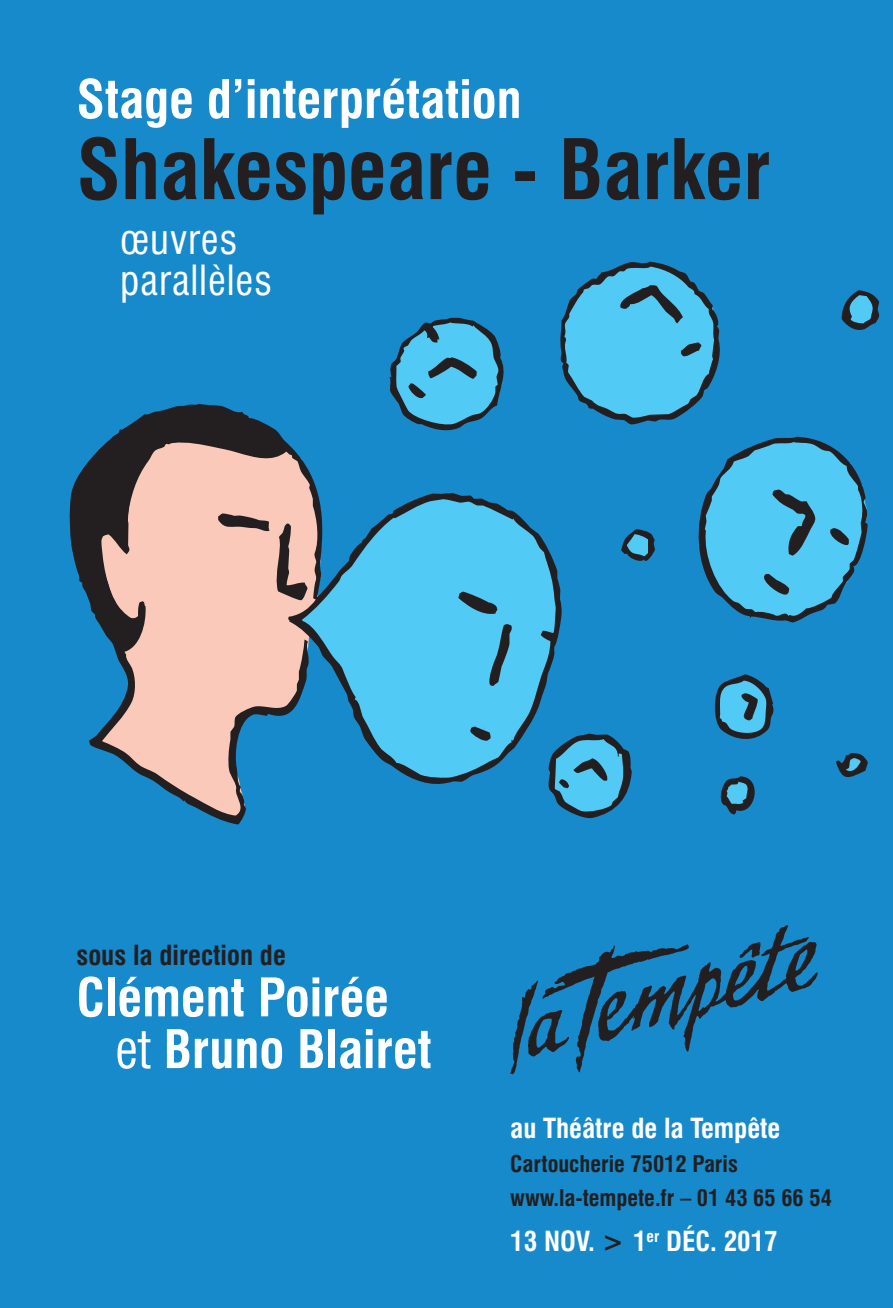
<style>
.page{position:relative;width:893px;height:1308px;background:#fff}
.page>*{position:absolute;margin:0;border:0;box-sizing:border-box;transform-origin:0 0}
.t1{font:700 condensed 81px "Swiss 721 BT";color:#231f20}
.t2{font:700 condensed 51.75px/51.8px "Swiss 721 BT";color:#fff}
.t3{font:condensed 40.5px/40.5px "Swiss 721 BT";letter-spacing:.02em;color:#fff}
.t4{font:700 condensed 27px "Swiss 721 BT";color:#fff}
.t5{font:700 condensed 27px "Swiss 721 BT";color:#231f20}
.t6{font:700 condensed 22.5px/33.8px "Swiss 721 BT";color:#231f20}
.s1{font-weight:400}
.s2{color:#231f20}
</style>
<div class="page">
<div style="left:0;top:0;width:893px;height:1307px;background:#168acb"></div>
<svg style="left:842px;top:290px;width:37px;height:40px"></svg>
<svg style="left:560px;top:261px;width:160px;height:163px"></svg>
<svg style="left:89px;top:403px;width:473px;height:421px"></svg>
<svg style="left:288px;top:513px;width:19px;height:88px;background:#d0a79a"></svg>
<svg style="left:621px;top:529px;width:34px;height:32px"></svg>
<svg style="left:698px;top:437px;width:170px;height:186px"></svg>
<svg style="left:458px;top:591px;width:39px;height:25px"></svg>
<svg style="left:488px;top:624px;width:24px;height:62px"></svg>
<svg style="left:714px;top:674px;width:60px;height:65px"></svg>
<svg style="left:470px;top:726px;width:21px;height:16px"></svg>
<svg style="left:69px;top:406px;width:219px;height:247px;background:#9f8e8d"></svg>
<svg style="left:548px;top:733px;width:84px;height:87px"></svg>
<svg style="left:836px;top:753px;width:32px;height:25px"></svg>
<svg style="left:720px;top:776px;width:35px;height:39px"></svg>
<svg style="left:389px;top:318px;width:119px;height:115px"></svg>
<svg style="left:510px;top:925px;width:308px;height:149px"></svg>
<h2 class="t2" style="left:77px;top:73px;width:447px">Stage d’interprétation</h2>
<h1 class="t1" style="left:77px;top:121px;width:696px">Shakespeare - Barker</h1>
<h3 class="t3" style="left:120px;top:219px;width:153px">œuvres parallèles</h3>
<p class="t5" style="left:77px;top:938px;width:211px">sous la direction de</p>
<h2 class="t2" style="left:115px;top:971px;width:318px;text-indent:-39px">Clément Poirée <span class="s1">et</span> Bruno Blairet</h2>
<p class="t4" style="left:510px;top:1112px;width:272px">au Théâtre de la Tempête</p>
<p class="t6" style="left:510px;top:1147px;width:323px">Cartoucherie 75012 Paris www.la-tempete.fr – 01 43 65 66 54</p>
<p class="t4" style="left:510px;top:1224px;width:269px">13 NOV. <span class="s2">&gt;</span> 1<sup>er</sup> déc. 2017</p>
</div>
